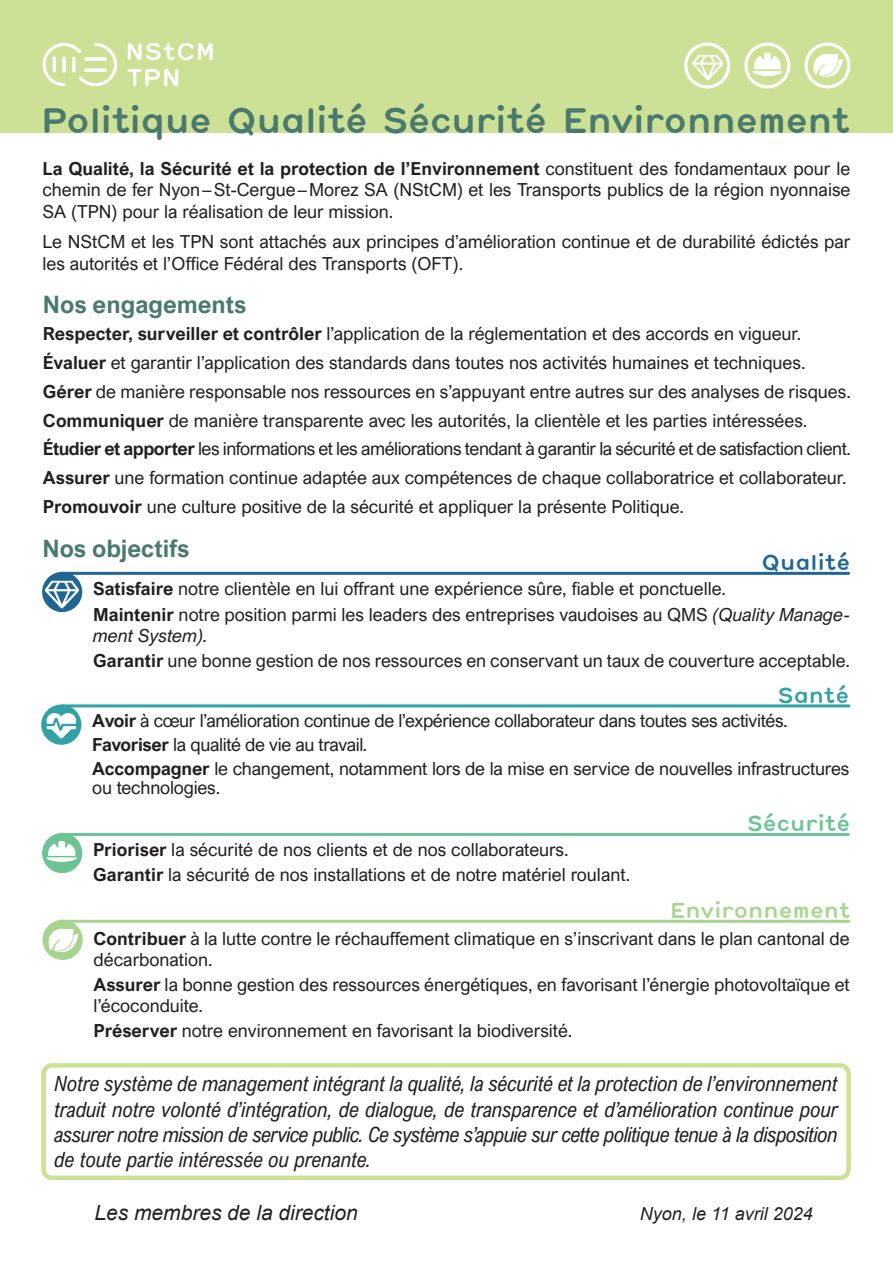
<style>
.page{position:relative;width:893px;height:1263px;background:#fff}
.page>*{position:absolute;margin:0;border:0;box-sizing:border-box;transform-origin:0 0}
.t1{font:700 34.5px "Hermes";letter-spacing:-.02em;color:#4a796d}
.t2{font:700 24px "Arial Nova";color:#4a796d}
.t3{font:italic 21px/25.2px "Arial Nova Cond";letter-spacing:-.01em;color:#231f20;text-align:justify}
.Signature_qsse{font:italic 21px "Arial";color:#231f20}
.t4{font:700 21px "Hermes";color:#a9d48f}
.t5{font:700 21px "Hermes";color:#6cc495}
.t6{font:700 21px "Hermes";color:#206694}
.t7{font:700 21px "Hermes";color:#32a2a4}
.t8{font:18px/21.6px "Arial Nova";color:#231f20}
.t9{font:18px "Arial Nova";letter-spacing:-.02em;color:#231f20}
.t10{font:18px "Arial Nova";letter-spacing:-.025em;color:#231f20}
.Signature_qsse-2{font:italic 18px "Arial";color:#231f20}
.s1{font-weight:700}
.s2{font-style:italic}
</style>
<div class="page">
<div style="left:0;top:0;width:893px;height:133px;background:#cce195"></div>
<svg style="left:43px;top:43px;width:74px;height:43px"></svg>
<svg style="left:128px;top:43px;width:85px;height:17px"></svg>
<svg style="left:128px;top:69px;width:50px;height:17px"></svg>
<div style="left:41px;top:1063px;width:810px;height:117px;border:4px solid #cce195;border-radius:9px"></div>
<svg style="left:692px;top:55px;width:32px;height:25px"></svg>
<div style="left:684px;top:43px;width:46px;height:45px;border:3px solid #fff;border-radius:50%"></div>
<svg style="left:752px;top:53px;width:30px;height:23px"></svg>
<div style="left:744px;top:43px;width:46px;height:45px;border:3px solid #fff;border-radius:50%"></div>
<svg style="left:813px;top:54px;width:30px;height:23px"></svg>
<div style="left:804px;top:43px;width:46px;height:45px;border:3px solid #fff;border-radius:50%"></div>
<div style="left:42px;top:572px;width:40px;height:40px;background:#206694;border-radius:50%"></div>
<svg style="left:45px;top:580px;width:34px;height:29px"></svg>
<hr style="left:62px;top:572px;width:786px;height:3px;background:#206694">
<div style="left:42px;top:833px;width:40px;height:40px;background:#6cc495;border-radius:50%"></div>
<svg style="left:46px;top:841px;width:31px;height:21px"></svg>
<hr style="left:62px;top:833px;width:786px;height:3px;background:#6cc495">
<div style="left:43px;top:920px;width:40px;height:40px;background:#a9d48f;border-radius:50%"></div>
<svg style="left:48px;top:928px;width:31px;height:24px"></svg>
<hr style="left:61px;top:920px;width:788px;height:3px;background:#a9d48f">
<div style="left:41px;top:705px;width:40px;height:40px;background:#32a2a4;border-radius:50%"></div>
<svg style="left:46px;top:713px;width:30px;height:26px"></svg>
<hr style="left:62px;top:704px;width:787px;height:3px;background:#32a2a4">
<p class="t1" style="left:40px;top:94px;width:811px">Politique Qualité Sécurité Environnement</p>
<p class="t8" style="left:43px;top:157px;width:809px;text-align:justify"><span class="s1">La Qualité, la Sécurité et la protection de l’Environnement</span> constituent des fondamentaux pour le chemin de fer Nyon–St-Cergue–Morez SA (NStCM) et les Transports publics de la région nyonnaise SA (TPN) pour la réalisation de leur mission.</p>
<p class="t8" style="left:43px;top:231px;width:809px">Le NStCM et les TPN sont attachés aux principes d’amélioration continue et de durabilité édictés par les autorités et l’Office Fédéral des Transports (OFT).</p>
<p class="t2" style="left:43px;top:291px;width:205px">Nos engagements</p>
<p class="t8" style="left:43px;top:323px;width:760px"><span class="s1">Respecter, surveiller et contrôler</span> l’application de la réglementation et des accords en vigueur.</p>
<p class="t8" style="left:43px;top:352px;width:764px"><span class="s1">Évaluer</span> et garantir l’application des standards dans toutes nos activités humaines et techniques.</p>
<p class="t8" style="left:43px;top:380px;width:809px"><span class="s1">Gérer</span> de manière responsable nos ressources en s’appuyant entre autres sur des analyses de risques.</p>
<p class="t8" style="left:43px;top:409px;width:766px"><span class="s1">Communiquer</span> de manière transparente avec les autorités, la clientèle et les parties intéressées.</p>
<p class="t10" style="left:43px;top:439px;width:809px"><span class="s1">Étudier et apporter</span> les informations et les améliorations tendant à garantir la sécurité et de satisfaction client.</p>
<p class="t8" style="left:43px;top:467px;width:805px"><span class="s1">Assurer</span> une formation continue adaptée aux compétences de chaque collaboratrice et collaborateur.</p>
<p class="t8" style="left:43px;top:496px;width:643px"><span class="s1">Promouvoir</span> une culture positive de la sécurité et appliquer la présente Politique.</p>
<p class="t2" style="left:43px;top:534px;width:148px">Nos objectifs</p>
<p class="t6" style="left:761px;top:546px;width:90px">Qualité</p>
<p class="t8" style="left:93px;top:578px;width:634px"><span class="s1">Satisfaire</span> notre clientèle en lui offrant une expérience sûre, fiable et ponctuelle.</p>
<p class="t8" style="left:93px;top:604px;width:758px;line-height:21px"><span class="s1">Maintenir</span> notre position parmi les leaders des entreprises vaudoises au QMS <span class="s2">(Quality Manage&shy;ment System).</span></p>
<p class="t8" style="left:93px;top:650px;width:758px"><span class="s1">Garantir</span> une bonne gestion de nos ressources en conservant un taux de couverture acceptable.</p>
<p class="t7" style="left:778px;top:679px;width:73px">Santé</p>
<p class="t9" style="left:92px;top:710px;width:697px"><span class="s1">Avoir</span> à cœur l’amélioration continue de l’expérience collaborateur dans toutes ses activités.</p>
<p class="t9" style="left:92px;top:734px;width:277px"><span class="s1">Favoriser</span> la qualité de vie au travail.</p>
<p class="t8" style="left:92px;top:758px;width:758px;line-height:19.5px"><span class="s1">Accompagner</span> le changement, notamment lors de la mise en service de nouvelles infrastructures ou technologies.</p>
<p class="t8" style="left:93px;top:839px;width:477px"><span class="s1">Prioriser</span> la sécurité de nos clients et de nos collaborateurs.</p>
<p class="t8" style="left:93px;top:864px;width:539px"><span class="s1">Garantir</span> la sécurité de nos installations et de notre matériel roulant.</p>
<p class="t5" style="left:747px;top:807px;width:105px">Sécurité</p>
<p class="t4" style="left:670px;top:894px;width:182px">Environnement</p>
<p class="t8" style="left:94px;top:928px;width:757px;line-height:21px"><span class="s1">Contribuer</span> à la lutte contre le réchauffement climatique en s’inscrivant dans le plan cantonal de décarbonation.</p>
<p class="t8" style="left:94px;top:974px;width:758px;line-height:21px"><span class="s1">Assurer</span> la bonne gestion des ressources énergétiques, en favorisant l’énergie photovoltaïque et l’écoconduite.</p>
<p class="t8" style="left:94px;top:1020px;width:480px"><span class="s1">Préserver</span> notre environnement en favorisant la biodiversité.</p>
<p class="t3" style="left:54px;top:1071px;width:785px">Notre système de management intégrant la qualité, la sécurité et la protection de l’environnement traduit notre volonté d’intégration, de dialogue, de transparence et d’amélioration continue pour assurer notre mission de service public. Ce système s’appuie sur cette politique tenue à la disposition de toute partie intéressée ou prenante.</p>
<p class="Signature_qsse" style="left:94px;top:1199px;width:265px">Les membres de la direction</p>
<p class="Signature_qsse-2" style="left:640px;top:1202px;width:174px">Nyon, le 11 avril 2024</p>
</div>
